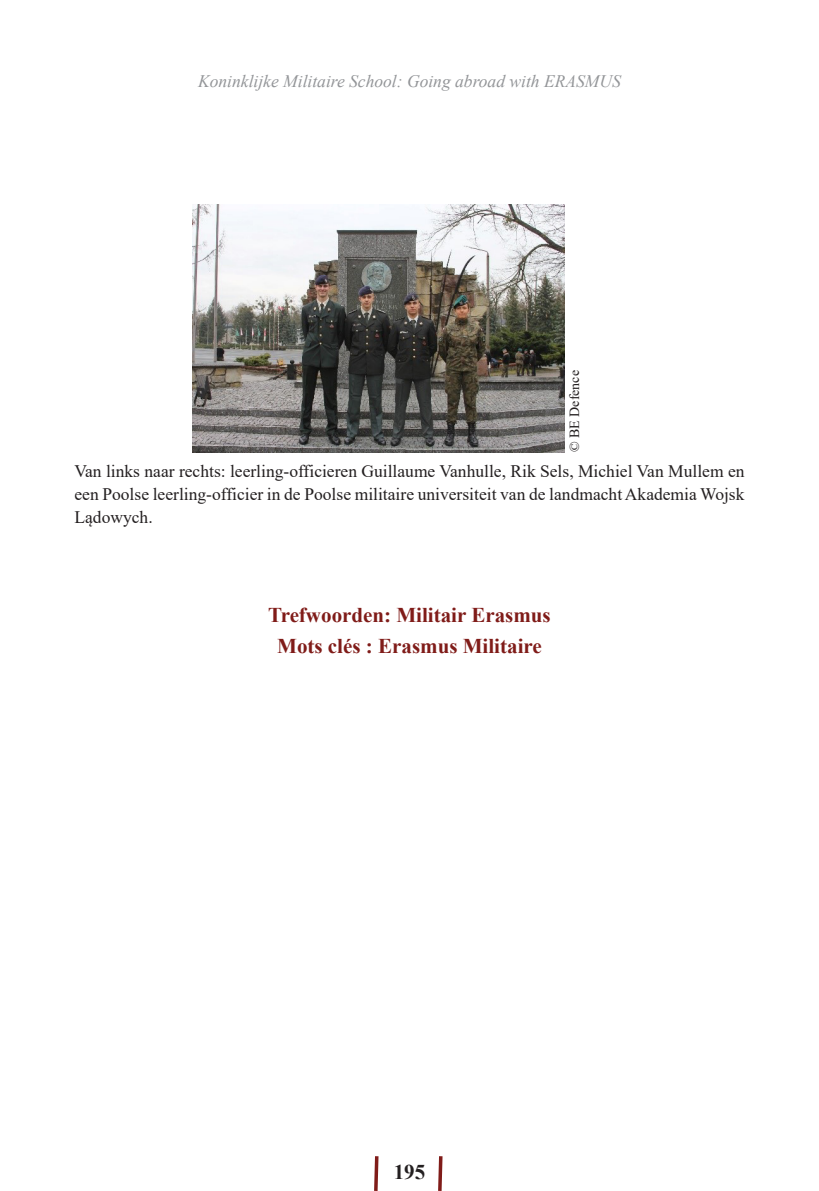
<style>
.page{position:relative;width:819px;height:1191px;background:#fff}
.page>*{position:absolute;margin:0;border:0;box-sizing:border-box;transform-origin:0 0}
.t1{font:700 21px "Times New Roman";color:#801c19}
.t2{font:700 21px "Times New Roman";color:#231f20}
.t3{font:17.5px/23.1px "Times New Roman";color:#231f20;text-align:justify}
.t4{font:italic 17.5px "Times New Roman";color:#939598}
.t5{font:14px "Times New Roman";color:#231f20}
</style>
<div class="page">
<svg style="left:374px;top:1156px;width:5px;height:35px"></svg>
<svg style="left:438px;top:1156px;width:5px;height:35px"></svg>
<img style="left:192px;top:205px;width:372px;height:247px">
<p class="t4" style="left:198px;top:69px;width:424px">Koninklijke Militaire School: Going abroad with ERASMUS</p>
<p class="t5" style="left:564px;top:452px;width:84px;rotate:-90deg">© BE Defence</p>
<p class="t3" style="left:74px;top:459px;width:671px">Van links naar rechts: leerling-officieren Guillaume Vanhulle, Rik Sels, Michiel Van Mullem en een Poolse leerling-officier in de Poolse militaire universiteit van de landmacht Akademia Wojsk Lądowych.</p>
<p class="t1" style="left:268px;top:599px;width:284px">Trefwoorden: Militair Erasmus</p>
<p class="t1" style="left:277px;top:631px;width:266px">Mots clés : Erasmus Militaire</p>
<p class="t2" style="left:394px;top:1156px;width:33px">195</p>
</div>
